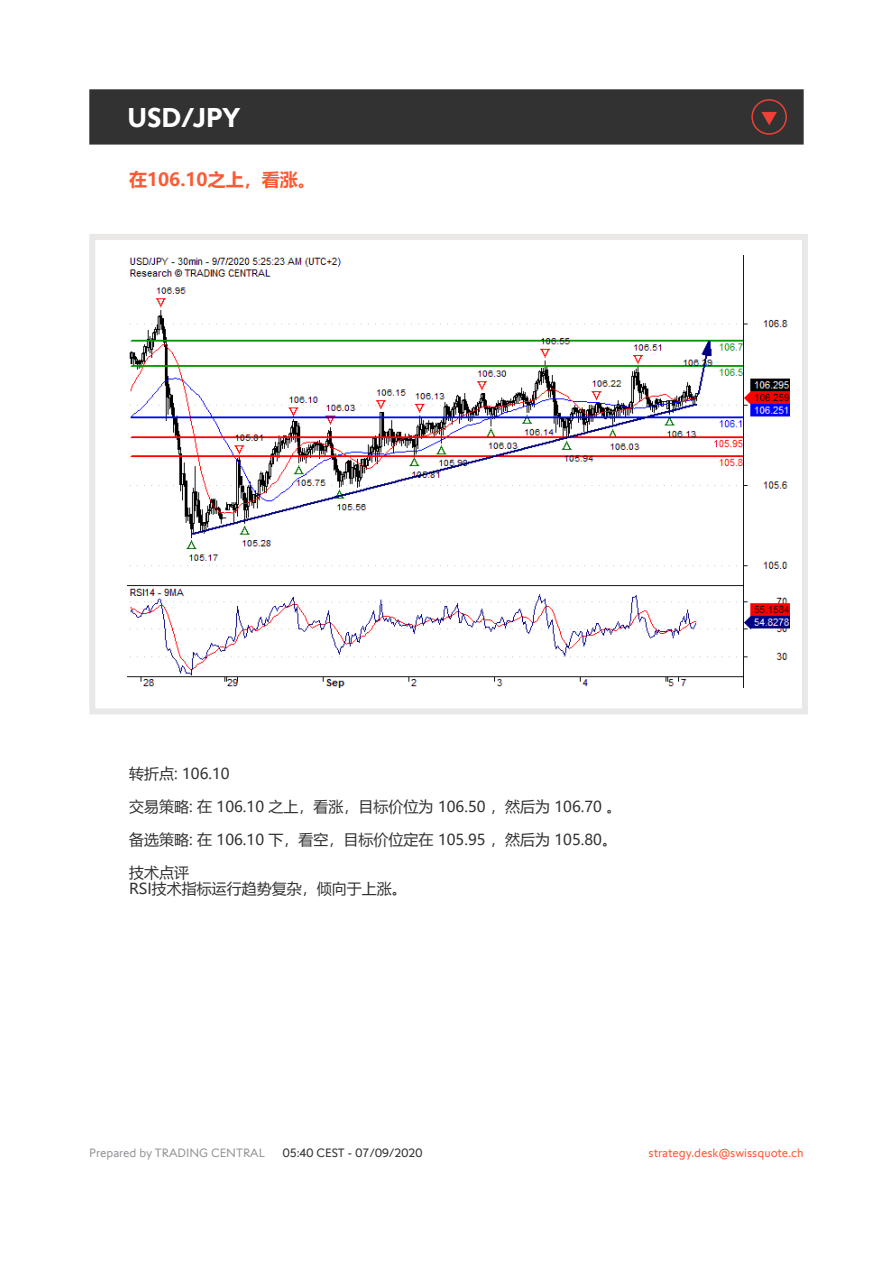
<style>
.page{position:relative;width:893px;height:1263px;background:#fff}
.page>*{position:absolute;margin:0;border:0;box-sizing:border-box;transform-origin:0 0}
.t1{font:700 27px "Swissquote CT";color:#fff}
.t2{font:700 18px "Microsoft Ya Hei UI";color:#fa5b35}
.t3{font:15px/16.5px "Microsoft Ya Hei UI";color:#323232}
.t4{font:12px "Swissquote CT";color:#fa5b35}
.t5{font:12px "Swissquote CT";color:#939598}
.t6{font:12px "Swissquote CT";color:#323232}
</style>
<div class="page">
<div style="left:89px;top:234px;width:719px;height:480px;border:6px solid #e9e8e7"></div>
<div style="left:89px;top:89px;width:715px;height:56px;background:#323232;border:2px solid #323232"></div>
<img style="left:128px;top:255px;width:661px;height:432px">
<svg style="left:751px;top:99px;width:36px;height:36px"></svg>
<h1 class="t1" style="left:128px;top:101px;width:114px">USD/JPY</h1>
<p class="t2" style="left:129px;top:167px;width:188px">在106.10之上，看涨。</p>
<p class="t3" style="left:129px;top:765px;width:102px">转折点: 106.10</p>
<p class="t3" style="left:129px;top:798px;width:494px">交易策略: 在 106.10 之上，看涨，目标价位为 106.50 ，然后为 106.70 。</p>
<p class="t3" style="left:129px;top:831px;width:489px">备选策略: 在 106.10 下，看空，目标价位定在 105.95 ，然后为 105.80。</p>
<p class="t3" style="left:129px;top:864px;width:279px">技术点评<br>RSI技术指标运行趋势复杂，倾向于上涨。</p>
<p class="t5" style="left:89px;top:1145px;width:177px">Prepared by TRADING CENTRAL</p>
<p class="t6" style="left:283px;top:1145px;width:141px">05:40 CEST - 07/09/2020</p>
<p class="t4" style="left:649px;top:1145px;width:157px">strategy.desk@swissquote.ch</p>
</div>
